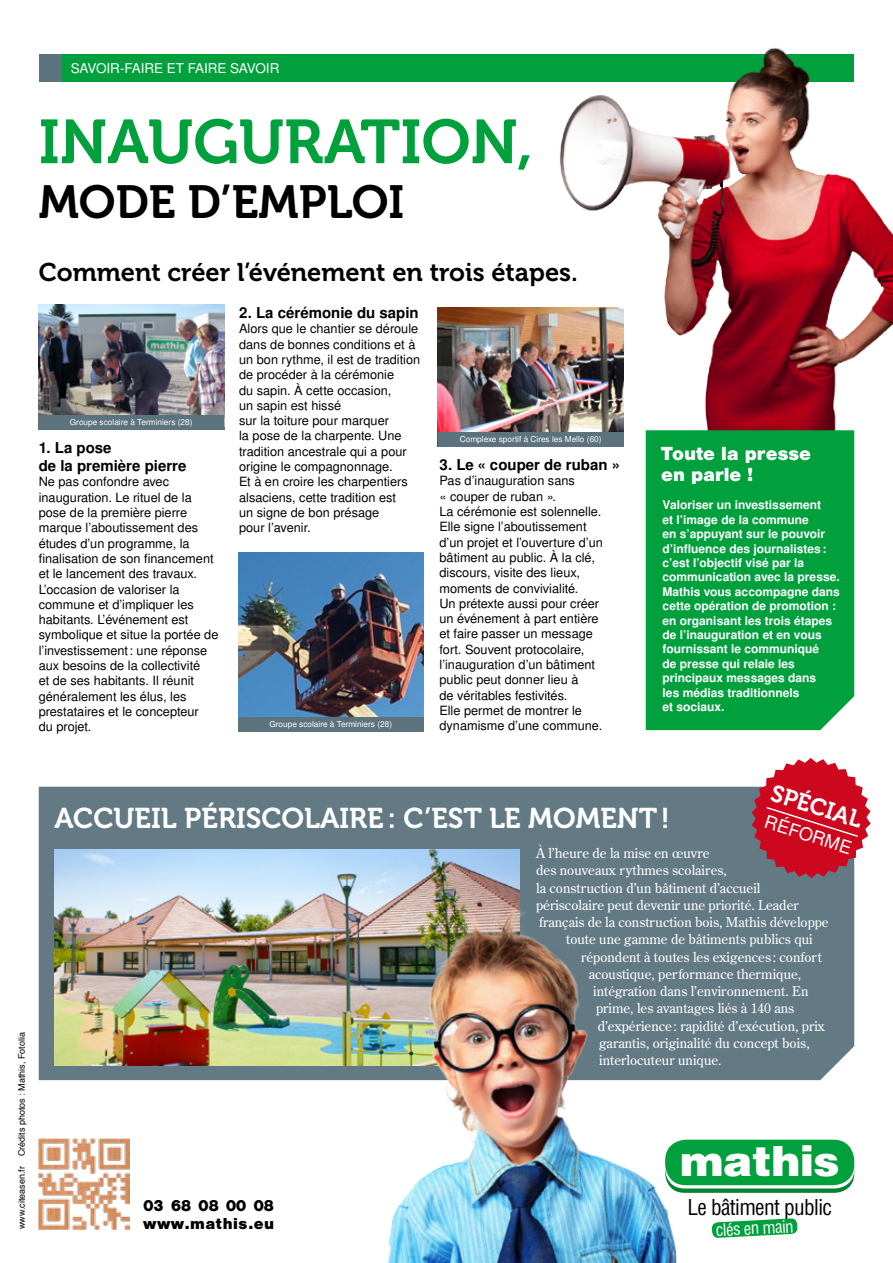
<style>
.page{position:relative;width:893px;height:1263px;background:#fff}
.page>*{position:absolute;margin:0;border:0;box-sizing:border-box;transform-origin:0 0}
.t1{font:61.65px "Museo 700";color:#00a03d}
.t2{font:46.2px "Museo 700";color:#000}
.t3{font:900 41.7px "Helvetica LT Std";color:#fff;scale:1.04 1}
.t4{font:28.5px "Museo 700";color:#fff}
.t5{font:25.5px "Museo 700";color:#000}
.t6{font:23.55px "Museo 700";color:#fff}
.t7{font:condensed 21.3px "Helvetica LT Std";letter-spacing:-.03em;color:#000}
.t8{font:18.15px "Nimbus San L";color:#fff}
.t9{font:900 18px/21.6px "Nimbus San L";color:#fff}
.t10{font:condensed 16.95px "Helvetica LT Std";color:#fff}
.t11{font:700 15px/18px "Nimbus San L";color:#000}
.t12{font:900 15px/18px "Nimbus San L";letter-spacing:.035em;color:#000}
.t13{font:13.5px "Century Old Style";color:#fff}
.t14{font:13.5px "Nimbus San L";letter-spacing:-.01em;color:#fff}
.t15{font:12.75px/15.3px "Nimbus San L";color:#000}
.t16{font:700 12px/14.4px "Nimbus San L";color:#fff}
.t17{font:9px "Helvetica";color:#000}
.t18{font:8.25px "Nimbus San L";color:#fff}
</style>
<div class="page">
<div style="left:39px;top:54px;width:23px;height:28px;background:#5c737e"></div>
<div style="left:62px;top:54px;width:792px;height:28px;background:#00a03d"></div>
<img style="left:560px;top:47px;width:333px;height:383px">
<div style="left:39px;top:787px;width:815px;height:293px;background:#637a85"></div>
<img style="left:438px;top:307px;width:186px;height:125px">
<img style="left:238px;top:553px;width:186px;height:178px">
<img style="left:39px;top:304px;width:185px;height:111px">
<img style="left:54px;top:849px;width:466px;height:217px">
<svg style="left:752px;top:758px;width:119px;height:120px"></svg>
<svg style="left:665px;top:1149px;width:189px;height:44px"></svg>
<svg style="left:665px;top:1144px;width:189px;height:44px"></svg>
<div style="left:665px;top:1140px;width:189px;height:45px;background:#00a03d;border-radius:21px"></div>
<svg style="left:744px;top:1218px;width:54px;height:19px"></svg>
<img style="left:39px;top:1138px;width:90px;height:91px">
<div style="left:646px;top:430px;width:208px;height:300px;background:#00a03d"></div>
<img style="left:292px;top:864px;width:452px;height:399px">
<div style="left:39px;top:415px;width:185px;height:14px;background:#5c737e"></div>
<div style="left:238px;top:717px;width:185px;height:14px;background:#5c737e"></div>
<div style="left:438px;top:432px;width:186px;height:14px;background:#5c737e"></div>
<p class="t14" style="left:71px;top:60px;width:210px">SAVOIR-FAIRE ET FAIRE SAVOIR</p>
<h1 class="t1" style="left:39px;top:108px;width:496px">INAUGURATION,</h1>
<h2 class="t2" style="left:39px;top:176px;width:367px">MODE D’EMPLOI</h2>
<h3 class="t5" style="left:39px;top:258px;width:541px">Comment créer l’événement en trois étapes.</h3>
<p class="t18" style="left:70px;top:417px;width:124px">Groupe scolaire à Terminiers (28)</p>
<p class="t11" style="left:39px;top:439px;width:149px">1. La pose<br>de la première pierre</p>
<p class="t15" style="left:39px;top:475px;width:181px">Ne pas confondre avec inauguration. Le rituel de la pose de la première pierre marque l’aboutissement des études d’un programme, la finalisation de son financement et le lancement des travaux.<br>L’occasion de valoriser la commune et d’impliquer les habitants. L’événement est symbolique et situe la portée de l’investissement: une réponse aux besoins de la collectivité<br>et de ses habitants. Il réunit généralement les élus, les prestataires et le concepteur<br>du projet.</p>
<p class="t11" style="left:239px;top:304px;width:181px">2. La cérémonie du sapin</p>
<p class="t15" style="left:239px;top:321px;width:183px">Alors que le chantier se déroule dans de bonnes conditions et à un bon rythme, il est de tradition de procéder à la cérémonie<br>du sapin. À cette occasion,<br>un sapin est hissé<br>sur la toiture pour marquer<br>la pose de la charpente. Une tradition ancestrale qui a pour origine le compagnonnage.<br>Et à en croire les charpentiers alsaciens, cette tradition est<br>un signe de bon présage<br>pour l’avenir.</p>
<p class="t18" style="left:269px;top:719px;width:124px">Groupe scolaire à Terminiers (28)</p>
<p class="t18" style="left:460px;top:434px;width:143px">Complexe sportif à Cires les Mello (60)</p>
<p class="t11" style="left:439px;top:456px;width:182px">3. Le « couper de ruban »</p>
<p class="t15" style="left:439px;top:474px;width:165px">Pas d’inauguration sans<br>« couper de ruban ».<br>La cérémonie est solennelle.<br>Elle signe l’aboutissement d’un projet et l’ouverture d’un bâtiment au public. À la clé, discours, visite des lieux, moments de convivialité.<br>Un prétexte aussi pour créer un événement à part entière et faire passer un message fort. Souvent protocolaire, l’inauguration d’un bâtiment public peut donner lieu à<br>de véritables festivités.<br>Elle permet de montrer le dynamisme d’une commune.</p>
<h3 class="t9" style="left:661px;top:442px;width:151px">Toute la presse en parle !</h3>
<p class="t16" style="left:663px;top:498px;width:179px">Valoriser un investissement<br>et l’image de la commune<br>en s’appuyant sur le pouvoir d’influence des journalistes: c’est l’objectif visé par la communication avec la presse.<br>Mathis vous accompagne dans cette opération de promotion : en organisant les trois étapes de l’inauguration et en vous fournissant le communiqué<br>de presse qui relaie les principaux messages dans<br>les médias traditionnels<br>et sociaux.</p>
<p class="t17" style="left:15px;top:1229px;width:199px;rotate:-90deg">www.citeasen.fr Crédits photos : Mathis, Fotolia</p>
<h3 class="t6" style="left:776px;top:779px;width:96px;rotate:18deg">SPÉCIAL</h3>
<h3 class="t4" style="left:54px;top:802px;width:617px">ACCUEIL PÉRISCOLAIRE: C’EST LE MOMENT!</h3>
<h3 class="t8" style="left:769px;top:810px;width:92px;rotate:18deg">RÉFORME</h3>
<p class="t13" style="left:536px;top:844px;width:175px">À l’heure de la mise en œuvre</p>
<p class="t13" style="left:536px;top:862px;width:192px">des nouveaux rythmes scolaires,</p>
<p class="t13" style="left:536px;top:879px;width:226px">la construction d’un bâtiment d’accueil</p>
<p class="t13" style="left:536px;top:896px;width:264px">périscolaire peut devenir une priorité. Leader</p>
<p class="t13" style="left:539px;top:913px;width:291px">français de la construction bois, Mathis développe</p>
<p class="t13" style="left:566px;top:931px;width:248px">toute une gamme de bâtiments publics qui</p>
<p class="t13" style="left:581px;top:948px;width:242px">répondent à toutes les exigences : confort</p>
<p class="t13" style="left:589px;top:965px;width:214px">acoustique, performance thermique,</p>
<p class="t13" style="left:593px;top:982px;width:217px">intégration dans l’environnement. En</p>
<p class="t13" style="left:596px;top:1000px;width:200px">prime, les avantages liés à 140 ans</p>
<p class="t13" style="left:598px;top:1017px;width:229px">d’expérience: rapidité d’exécution, prix</p>
<p class="t13" style="left:599px;top:1034px;width:212px">garantis, originalité du concept bois,</p>
<p class="t13" style="left:599px;top:1051px;width:124px">interlocuteur unique.</p>
<p class="t12" style="left:143px;top:1196px;width:133px">03 68 08 00 08 www.mathis.eu</p>
<h3 class="t3" style="left:680px;top:1133px;width:155px">mathis</h3>
<h3 class="t7" style="left:687px;top:1194px;width:146px">Le bâtiment public</h3>
<h3 class="t10" style="left:715px;top:1219px;width:79px;rotate:-3deg">clés en main</h3>
</div>
